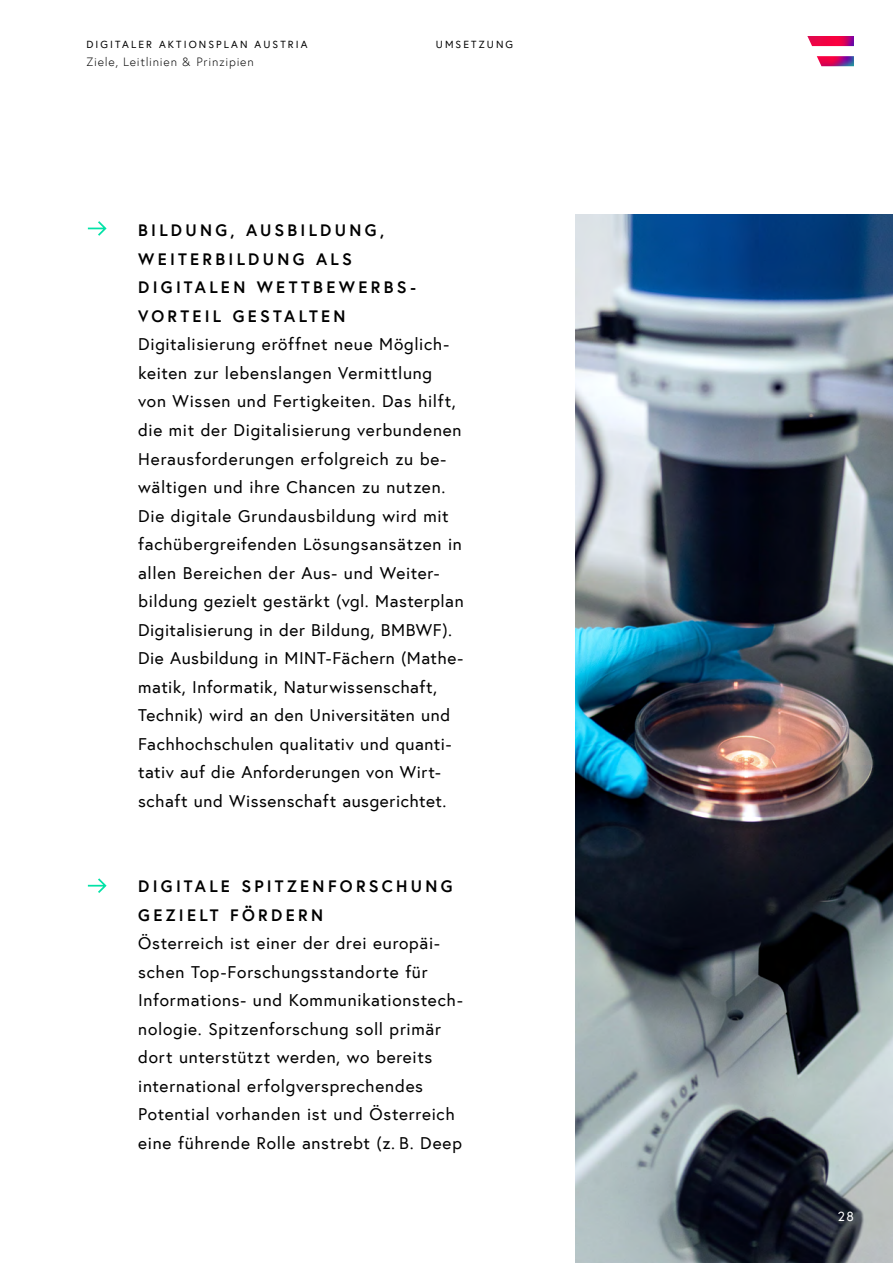
<style>
.page{position:relative;width:893px;height:1263px;background:#fff}
.page>*{position:absolute;margin:0;border:0;box-sizing:border-box;transform-origin:0 0}
.t1{font:17.25px/28.5px "Europa Austria";letter-spacing:.04em;color:#000}
.t2{font:700 16.5px/28.5px "Europa Austria";letter-spacing:.2em;color:#000}
.t3{font:13.5px "Europa Austria";color:#fff}
.t4{font:300 12px "Europa Austria";letter-spacing:.06em;color:#000}
.t5{font:10.5px "Europa Austria";letter-spacing:.2em;color:#000}
</style>
<div class="page">
<img style="left:807px;top:36px;width:47px;height:30px">
<svg style="left:88px;top:221px;width:19px;height:15px"></svg>
<svg style="left:88px;top:878px;width:19px;height:15px"></svg>
<img style="left:576px;top:214px;width:317px;height:1049px">
<p class="t5" style="left:86px;top:37px;width:223px">DIGITALER AKTIONSPLAN AUSTRIA</p>
<p class="t4" style="left:86px;top:54px;width:169px">Ziele, Leitlinien &amp; Prinzipien</p>
<p class="t5" style="left:436px;top:38px;width:79px">UMSETZUNG</p>
<p class="t2" style="left:138px;top:216px;width:247px">BILDUNG, AUSBILDUNG,</p>
<p class="t2" style="left:138px;top:244px;width:215px">WEITERBILDUNG ALS</p>
<p class="t2" style="left:138px;top:273px;width:278px">DIGITALEN WETTBEWERBS-<br>VORTEIL GESTALTEN</p>
<p class="t1" style="left:138px;top:330px;width:327px">Digitalisierung eröffnet neue Möglich&shy;keiten zur lebenslangen Vermittlung von Wissen und Fertigkeiten. Das hilft, die mit der Digitalisierung verbundenen Herausforderungen erfolgreich zu be&shy;wältigen und ihre Chancen zu nutzen.<br>Die digitale Grundausbildung wird mit fachübergreifenden Lösungsansätzen in allen Bereichen der Aus- und Weiter&shy;bildung gezielt gestärkt (vgl. Masterplan Digitalisierung in der Bildung, BMBWF).<br>Die Ausbildung in MINT-Fächern (Mathe&shy;matik, Informatik, Naturwissenschaft, Technik) wird an den Universitäten und Fachhochschulen qualitativ und quanti&shy;tativ auf die Anforderungen von Wirt&shy;schaft und Wissenschaft ausgerichtet.</p>
<p class="t2" style="left:138px;top:871px;width:316px">DIGITALE SPITZENFORSCHUNG<br>GEZIELT FÖRDERN</p>
<p class="t1" style="left:138px;top:928px;width:326px">Österreich ist einer der drei europäi&shy;schen Top-Forschungsstandorte für Informations- und Kommunikationstech&shy;nologie. Spitzenforschung soll primär dort unterstützt werden, wo bereits international erfolgversprechendes Potential vorhanden ist und Österreich eine führende Rolle anstrebt (z. B. Deep</p>
<p class="t3" style="left:838px;top:1207px;width:18px">28</p>
</div>
